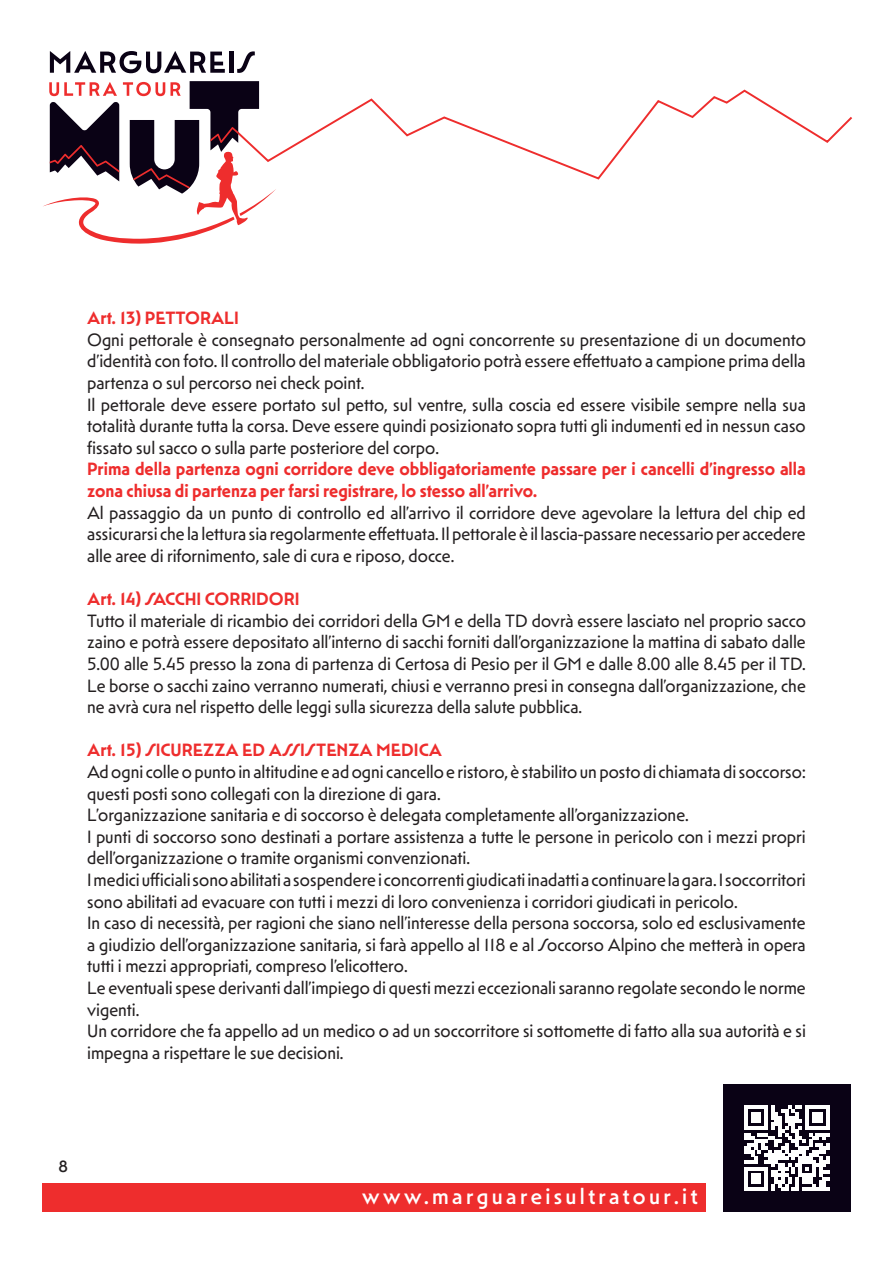
<style>
.page{position:relative;width:893px;height:1263px;background:#fff}
.page>*{position:absolute;margin:0;border:0;box-sizing:border-box;transform-origin:0 0}
.t1{font:500 22.5px "Mendl Sans Dusk";letter-spacing:.15em;color:#fff}
.t2{font:18px/21.6px "Mendl Sans Dawn";color:#231f20;text-align:justify}
.t3{font:600 18px/21.6px "Mendl Sans Dawn";color:#ee2d2d}
.t4{font:500 16.5px "Mendl Sans Dawn";color:#231f20}
</style>
<div class="page">
<svg style="left:276px;top:89px;width:577px;height:91px"></svg>
<div style="left:723px;top:1084px;width:127px;height:128px;background:#0a0215"></div>
<div style="left:43px;top:1183px;width:663px;height:29px;background:#ee2d2d"></div>
<svg style="left:50px;top:51px;width:175px;height:22px"></svg>
<hr style="left:229px;top:52px;width:4px;height:21px;background:#0a0215">
<svg style="left:237px;top:51px;width:18px;height:22px"></svg>
<svg style="left:43px;top:81px;width:233px;height:163px"></svg>
<svg style="left:744px;top:1106px;width:85px;height:85px"></svg>
<p class="t3" style="left:87px;top:307px;width:153px">Art. 13) PETTORALI</p>
<p class="t2" style="left:87px;top:329px;width:720px">Ogni pettorale è consegnato personalmente ad ogni concorrente su presentazione di un documento d’identità con foto. Il controllo del materiale obbligatorio potrà essere effettuato a campione prima della partenza o sul percorso nei check point.</p>
<p class="t2" style="left:87px;top:393px;width:720px">Il pettorale deve essere portato sul petto, sul ventre, sulla coscia ed essere visibile sempre nella sua totalità durante tutta la corsa. Deve essere quindi posizionato sopra tutti gli indumenti ed in nessun caso fissato sul sacco o sulla parte posteriore del corpo.</p>
<p class="t3" style="left:87px;top:458px;width:720px">Prima della partenza ogni corridore deve obbligatoriamente passare per i cancelli d’ingresso alla zona chiusa di partenza per farsi registrare, lo stesso all’arrivo.</p>
<p class="t2" style="left:87px;top:501px;width:720px">Al passaggio da un punto di controllo ed all’arrivo il corridore deve agevolare la lettura del chip ed assicurarsi che la lettura sia regolarmente effettuata. Il pettorale è il lascia-passare necessario per accedere alle aree di rifornimento, sale di cura e riposo, docce.</p>
<p class="t3" style="left:87px;top:588px;width:214px">Art. 14) SACCHI CORRIDORI</p>
<p class="t2" style="left:87px;top:609px;width:720px">Tutto il materiale di ricambio dei corridori della GM e della TD dovrà essere lasciato nel proprio sacco zaino e potrà essere depositato all’interno di sacchi forniti dall’organizzazione la mattina di sabato dalle 5.00 alle 5.45 presso la zona di partenza di Certosa di Pesio per il GM e dalle 8.00 alle 8.45 per il TD.<br>Le borse o sacchi zaino verranno numerati, chiusi e verranno presi in consegna dall’organizzazione, che ne avrà cura nel rispetto delle leggi sulla sicurezza della salute pubblica.</p>
<p class="t3" style="left:87px;top:739px;width:356px">Art. 15) SICUREZZA ED ASSISTENZA MEDICA</p>
<p class="t2" style="left:87px;top:761px;width:720px">Ad ogni colle o punto in altitudine e ad ogni cancello e ristoro, è stabilito un posto di chiamata di soccorso: questi posti sono collegati con la direzione di gara.</p>
<p class="t2" style="left:87px;top:804px;width:603px">L’organizzazione sanitaria e di soccorso è delegata completamente all’organizzazione.</p>
<p class="t2" style="left:87px;top:825px;width:720px">I punti di soccorso sono destinati a portare assistenza a tutte le persone in pericolo con i mezzi propri dell’organizzazione o tramite organismi convenzionati.</p>
<p class="t2" style="left:87px;top:869px;width:720px">I medici ufficiali sono abilitati a sospendere i concorrenti giudicati inadatti a continuare la gara. I soccorritori sono abilitati ad evacuare con tutti i mezzi di loro convenienza i corridori giudicati in pericolo.</p>
<p class="t2" style="left:87px;top:912px;width:720px">In caso di necessità, per ragioni che siano nell’interesse della persona soccorsa, solo ed esclusivamente a giudizio dell’organizzazione sanitaria, si farà appello al 118 e al Soccorso Alpino che metterà in opera tutti i mezzi appropriati, compreso l’elicottero.</p>
<p class="t2" style="left:87px;top:977px;width:720px">Le eventuali spese derivanti dall’impiego di questi mezzi eccezionali saranno regolate secondo le norme vigenti.</p>
<p class="t2" style="left:87px;top:1020px;width:720px">Un corridore che fa appello ad un medico o ad un soccorritore si sottomette di fatto alla sua autorità e si impegna a rispettare le sue decisioni.</p>
<p class="t4" style="left:58px;top:1156px;width:11px">8</p>
<p class="t1" style="left:362px;top:1182px;width:337px">www.marguareisultratour.it</p>
</div>
